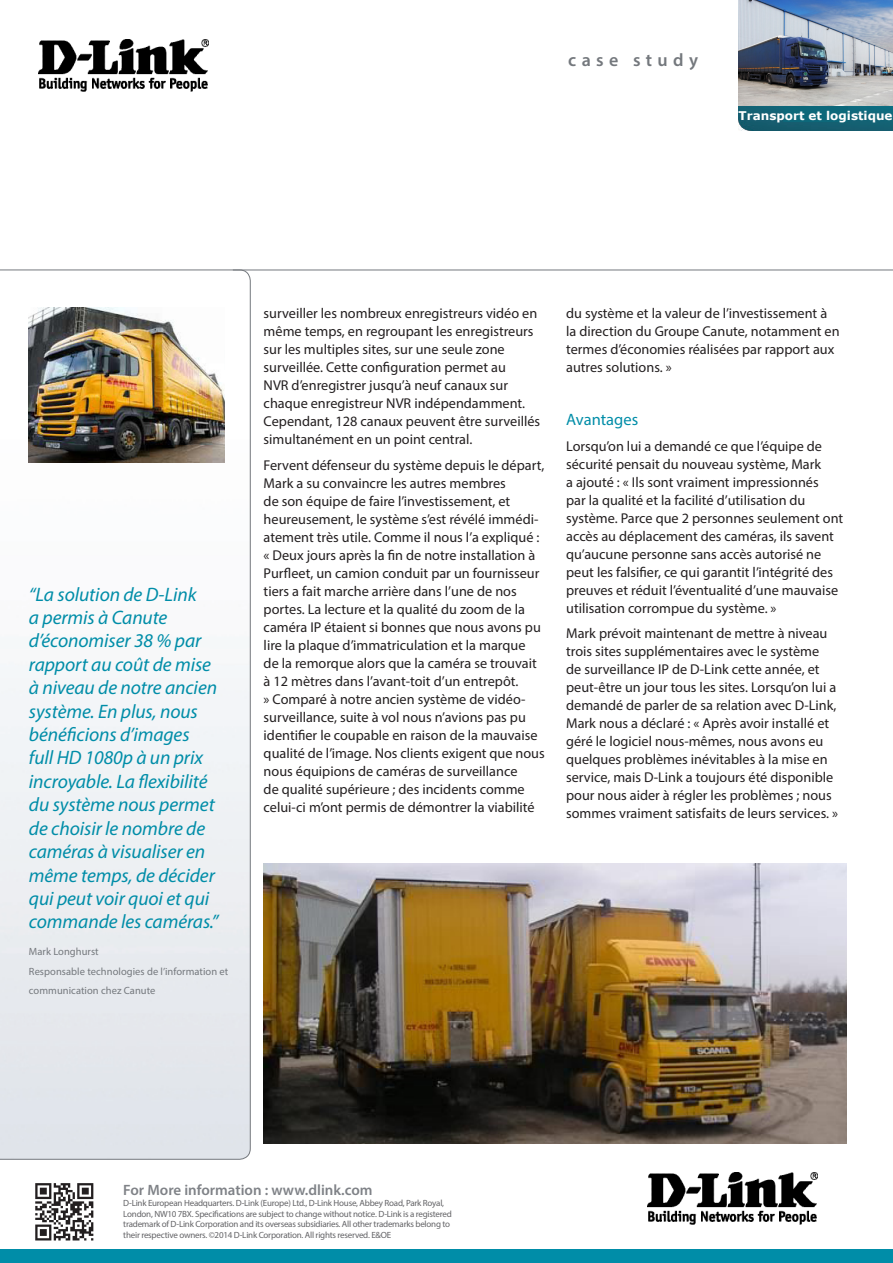
<style>
.page{position:relative;width:893px;height:1263px;background:#fff}
.page>*{position:absolute;margin:0;border:0;box-sizing:border-box;transform-origin:0 0}
.t1{font:italic 19.5px/23.4px "Myriad Pro";letter-spacing:-.005em;color:#008da8}
.t2{font:600 18px "Myriad Pro";letter-spacing:.3em;color:#74787d}
.t3{font:16.5px "Myriad Pro";color:#008da8}
.t4{font:600 15px "Myriad Pro";color:#7f8287}
.t5{font:14.25px/18px "Myriad Pro";color:#231f20}
.t6{font:600 13.5px "Myriad Pro";letter-spacing:.045em;color:#fff}
.t7{font:700 12px "Verdana";color:#fff}
.t8{font:10.5px/19.5px "Myriad Pro";letter-spacing:.005em;color:#74787d}
.t9{font:9px "Myriad Pro";letter-spacing:-.025em;color:#636366}
</style>
<div class="page">
<img style="left:738px;top:105px;width:155px;height:26px">
<div style="left:0;top:1249px;width:893px;height:14px;background:#008da8"></div>
<img style="left:38px;top:40px;width:171px;height:51px">
<svg style="left:0;top:270px;width:251px;height:890px"></svg>
<hr style="left:233px;top:270px;width:660px;height:1px;background:#74787d">
<img style="left:35px;top:1183px;width:59px;height:58px">
<img style="left:647px;top:1172px;width:171px;height:52px">
<div style="left:783px;top:106px;width:65px;height:16px;background:#0d687a"></div>
<img style="left:738px;top:0;width:155px;height:105px">
<img style="left:29px;top:308px;width:196px;height:155px">
<img style="left:264px;top:863px;width:582px;height:281px">
<p class="t2" style="left:568px;top:48px;width:131px">case study</p>
<p class="t7" style="left:739px;top:107px;width:155px">Transport et logistique</p>
<p class="t6" style="left:785px;top:107px;width:63px">BUSINESS</p>
<p class="t1" style="left:29px;top:582px;width:191px">“La solution de D-Link<br>a permis à Canute d’économiser 38 % par rapport au coût de mise à niveau de notre ancien système. En plus, nous bénéficions d’images full HD 1080p à un prix incroyable. La flexibilité du système nous permet de choisir le nombre de caméras à visualiser en même temps, de décider qui peut voir quoi et qui commande les caméras.”</p>
<p class="t8" style="left:29px;top:942px;width:71px">Mark Longhurst</p>
<p class="t8" style="left:29px;top:961px;width:201px">Responsable technologies de l’information et communication chez Canute</p>
<p class="t5" style="left:264px;top:304px;width:278px">surveiller les nombreux enregistreurs vidéo en même temps, en regroupant les enregistreurs sur les multiples sites, sur une seule zone surveillée. Cette configuration permet au<br>NVR d’enregistrer jusqu’à neuf canaux sur chaque enregistreur NVR indépendamment.<br>Cependant, 128 canaux peuvent être surveillés simultanément en un point central.</p>
<p class="t5" style="left:264px;top:456px;width:283px">Fervent défenseur du système depuis le départ, Mark a su convaincre les autres membres<br>de son équipe de faire l’investissement, et heureusement, le système s’est révélé immédi&shy;atement très utile. Comme il nous l’a expliqué : « Deux jours après la fin de notre installation à Purfleet, un camion conduit par un fournisseur tiers a fait marche arrière dans l’une de nos portes. La lecture et la qualité du zoom de la caméra IP étaient si bonnes que nous avons pu lire la plaque d’immatriculation et la marque<br>de la remorque alors que la caméra se trouvait à 12 mètres dans l’avant-toit d’un entrepôt.<br>» Comparé à notre ancien système de vidéo&shy;surveillance, suite à vol nous n’avions pas pu identifier le coupable en raison de la mauvaise qualité de l’image. Nos clients exigent que nous nous équipions de caméras de surveillance<br>de qualité supérieure ; des incidents comme celui-ci m’ont permis de démontrer la viabilité</p>
<p class="t5" style="left:566px;top:304px;width:275px">du système et la valeur de l’investissement à la direction du Groupe Canute, notamment en termes d’économies réalisées par rapport aux autres solutions. »</p>
<p class="t3" style="left:566px;top:409px;width:74px">Avantages</p>
<p class="t5" style="left:566px;top:437px;width:279px">Lorsqu’on lui a demandé ce que l’équipe de sécurité pensait du nouveau système, Mark<br>a ajouté : « Ils sont vraiment impressionnés<br>par la qualité et la facilité d’utilisation du système. Parce que 2 personnes seulement ont accès au déplacement des caméras, ils savent qu’aucune personne sans accès autorisé ne peut les falsifier, ce qui garantit l’intégrité des preuves et réduit l’éventualité d’une mauvaise utilisation corrompue du système. »</p>
<p class="t5" style="left:566px;top:624px;width:273px">Mark prévoit maintenant de mettre à niveau trois sites supplémentaires avec le système<br>de surveillance IP de D-Link cette année, et peut-être un jour tous les sites. Lorsqu’on lui a demandé de parler de sa relation avec D-Link, Mark nous a déclaré : « Après avoir installé et géré le logiciel nous-mêmes, nous avons eu quelques problèmes inévitables à la mise en service, mais D-Link a toujours été disponible pour nous aider à régler les problèmes ; nous sommes vraiment satisfaits de leurs services. »</p>
<p class="t4" style="left:123px;top:1180px;width:251px">For More information : www.dlink.com</p>
<p class="t9" style="left:123px;top:1197px;width:322px">D-Link European Headquarters. D-Link (Europe) Ltd., D-Link House, Abbey Road, Park Royal,</p>
<p class="t9" style="left:123px;top:1208px;width:330px">London, NW10 7BX. Specifications are subject to change without notice. D-Link is a registered</p>
<p class="t9" style="left:123px;top:1219px;width:328px">trademark of D-Link Corporation and its overseas subsidiaries. All other trademarks belong to</p>
<p class="t9" style="left:123px;top:1229px;width:269px">their respective owners. ©2014 D-Link Corporation. All rights reserved. E&amp;OE</p>
</div>
